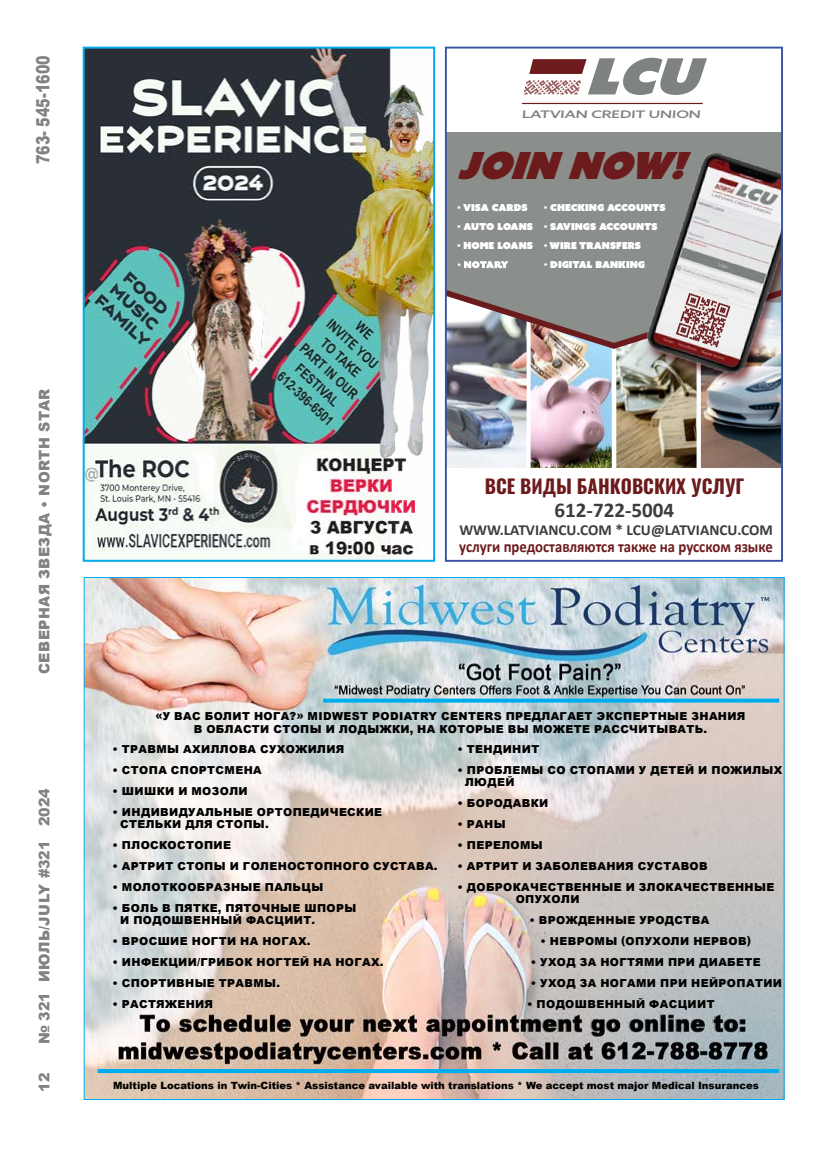
<style>
.page{position:relative;width:819px;height:1152px;background:#fff}
.page>*{position:absolute;margin:0;border:0;box-sizing:border-box;transform-origin:0 0}
.t1{font:italic 50px "Azo Sans Uber";color:#7f837f;scale:1.05 1}
.t2{font:italic 37.4px "Azo Sans Uber";color:#6c1b1c}
.t3{font:700 21.1px "Calibri";color:#3b3e3d}
.t4{font:700 19.2px "Oswald";color:#6c1b1d}
.t5{font:900 18.3px "Arial";color:#808285;scale:.78 1}
.t6{font:700 16.3px "Calibri";color:#6c1b1c;scale:.91 1}
.t7{font:700 15.3px "Calibri";color:#3b3e3d}
.t8{font:900 14.6px "Arial";letter-spacing:.035em;color:#808285}
.t9{font:900 14.6px "Arial";color:#808285}
.t10{font:900 11px/12px "Arial";letter-spacing:.035em;color:#000}
.t11{font:500 10.4px "Azo Sans";color:#7f837f;scale:1.49 1}
.t12{font:900 10px "Arial";color:#000}
.t13{font:9.6px "Azo Sans Uber";color:#fff}
</style>
<div class="page">
<div style="left:446px;top:132px;width:336px;height:318px;background:#8b8f8c"></div>
<svg style="left:529px;top:59px;width:58px;height:15px"></svg>
<svg style="left:522px;top:103px;width:181px;height:1px"></svg>
<svg style="left:524px;top:80px;width:57px;height:15px"></svg>
<svg style="left:458px;top:261px;width:50px;height:7px"></svg>
<img style="left:664px;top:153px;width:116px;height:130px">
<img style="left:448px;top:283px;width:332px;height:185px">
<div style="left:445px;top:47px;width:338px;height:515px;border:2px solid #3953a4"></div>
<img style="left:86px;top:579px;width:697px;height:519px">
<svg style="left:323px;top:699px;width:456px;height:4px;background:#13b1ec"></svg>
<hr style="left:98px;top:1069px;width:681px;height:4px;background:#00aeef">
<img style="left:86px;top:50px;width:346px;height:509px">
<div style="left:83px;top:47px;width:352px;height:515px;border:2px solid #00acea"></div>
<h3 class="t5" style="left:30px;top:164px;width:141px;rotate:-90deg">763- 545-1600</h3>
<h3 class="t8" style="left:34px;top:674px;width:287px;rotate:-90deg">СЕВЕРНАЯ ЗВЕЗДА • NORTH STAR</h3>
<h3 class="t9" style="left:34px;top:1044px;width:258px;rotate:-90deg">№ 321 ИЮЛЬ/JULY #321 2024</h3>
<h3 class="t8" style="left:34px;top:1092px;width:20px;rotate:-90deg">12</h3>
<h1 class="t1" style="left:586px;top:43px;width:128px">LCU</h1>
<p class="t11" style="left:522px;top:108px;width:122px">LATVIAN CREDIT UNION</p>
<h2 class="t2" style="left:457px;top:140px;width:244px">JOIN NOW!</h2>
<p class="t13" style="left:458px;top:201px;width:71px">- VISA CARDS</p>
<p class="t13" style="left:458px;top:220px;width:77px">- AUTO LOANS</p>
<p class="t13" style="left:458px;top:239px;width:77px">- HOME LOANS</p>
<p class="t13" style="left:544px;top:201px;width:123px">- CHECKING ACCOUNTS</p>
<p class="t13" style="left:544px;top:220px;width:115px">- SAVINGS ACCOUNTS</p>
<p class="t13" style="left:544px;top:239px;width:98px">- WIRE TRANSFERS</p>
<p class="t13" style="left:544px;top:258px;width:102px">- DIGITAL BANKING</p>
<h3 class="t4" style="left:485px;top:476px;width:261px">ВСЕ ВИДЫ БАНКОВСКИХ УСЛУГ</h3>
<h3 class="t3" style="left:555px;top:496px;width:121px">612-722-5004</h3>
<h3 class="t7" style="left:459px;top:520px;width:315px">WWW.LATVIANCU.COM * LCU@LATVIANCU.COM</h3>
<h3 class="t6" style="left:459px;top:537px;width:346px">услуги предоставляются также на русском языке</h3>
<p class="t10" style="left:155px;top:709px;width:592px;line-height:13.2px;text-align:center">«У ВАС БОЛИТ НОГА?» MIDWEST PODIATRY CENTERS ПРЕДЛАГАЕТ ЭКСПЕРТНЫЕ ЗНАНИЯ<br>В ОБЛАСТИ СТОПЫ И ЛОДЫЖКИ, НА КОТОРЫЕ ВЫ МОЖЕТЕ РАССЧИТЫВАТЬ.</p>
<p class="t10" style="left:113px;top:743px;width:233px">• ТРАВМЫ АХИЛЛОВА СУХОЖИЛИЯ</p>
<p class="t10" style="left:113px;top:764px;width:151px">• СТОПА СПОРТСМЕНА</p>
<p class="t10" style="left:113px;top:785px;width:137px">• ШИШКИ И МОЗОЛИ</p>
<p class="t10" style="left:120px;top:806px;width:264px;text-indent:-8px">• ИНДИВИДУАЛЬНЫЕ ОРТОПЕДИЧЕСКИЕ<br>СТЕЛЬКИ ДЛЯ СТОПЫ.</p>
<p class="t10" style="left:113px;top:839px;width:120px">• ПЛОСКОСТОПИЕ</p>
<p class="t10" style="left:113px;top:860px;width:326px">• АРТРИТ СТОПЫ И ГОЛЕНОСТОПНОГО СУСТАВА.</p>
<p class="t10" style="left:113px;top:881px;width:212px">• МОЛОТКООБРАЗНЫЕ ПАЛЬЦЫ</p>
<p class="t10" style="left:120px;top:902px;width:238px;text-indent:-8px">• БОЛЬ В ПЯТКЕ, ПЯТОЧНЫЕ ШПОРЫ<br>И ПОДОШВЕННЫЙ ФАСЦИИТ.</p>
<p class="t10" style="left:113px;top:935px;width:199px">• ВРОСШИЕ НОГТИ НА НОГАХ.</p>
<p class="t10" style="left:113px;top:956px;width:272px">• ИНФЕКЦИИ/ГРИБОК НОГТЕЙ НА НОГАХ.</p>
<p class="t10" style="left:113px;top:977px;width:169px">• СПОРТИВНЫЕ ТРАВМЫ.</p>
<p class="t10" style="left:113px;top:998px;width:102px">• РАСТЯЖЕНИЯ</p>
<p class="t10" style="left:458px;top:743px;width:83px">• ТЕНДИНИТ</p>
<p class="t10" style="left:465px;top:764px;width:319px;text-indent:-8px">• ПРОБЛЕМЫ СО СТОПАМИ У ДЕТЕЙ И ПОЖИЛЫХ<br>ЛЮДЕЙ</p>
<p class="t10" style="left:458px;top:797px;width:92px">• БОРОДАВКИ</p>
<p class="t10" style="left:458px;top:818px;width:50px">• РАНЫ</p>
<p class="t10" style="left:458px;top:839px;width:87px">• ПЕРЕЛОМЫ</p>
<p class="t10" style="left:458px;top:860px;width:252px">• АРТРИТ И ЗАБОЛЕВАНИЯ СУСТАВОВ</p>
<p class="t10" style="left:516px;top:881px;width:260px;text-indent:-58px">• ДОБРОКАЧЕСТВЕННЫЕ И ЗЛОКАЧЕСТВЕННЫЕ<br>ОПУХОЛИ</p>
<p class="t10" style="left:530px;top:914px;width:181px">• ВРОЖДЕННЫЕ УРОДСТВА</p>
<p class="t10" style="left:541px;top:935px;width:212px">• НЕВРОМЫ (ОПУХОЛИ НЕРВОВ)</p>
<p class="t10" style="left:531px;top:956px;width:232px">• УХОД ЗА НОГТЯМИ ПРИ ДИАБЕТЕ</p>
<p class="t10" style="left:531px;top:977px;width:253px">• УХОД ЗА НОГАМИ ПРИ НЕЙРОПАТИИ</p>
<p class="t10" style="left:527px;top:998px;width:189px">• ПОДОШВЕННЫЙ ФАСЦИИТ</p>
<p class="t12" style="left:113px;top:1078px;width:647px">Multiple Locations in Twin-Cities * Assistance available with translations * We accept most major Medical Insurances</p>
</div>
